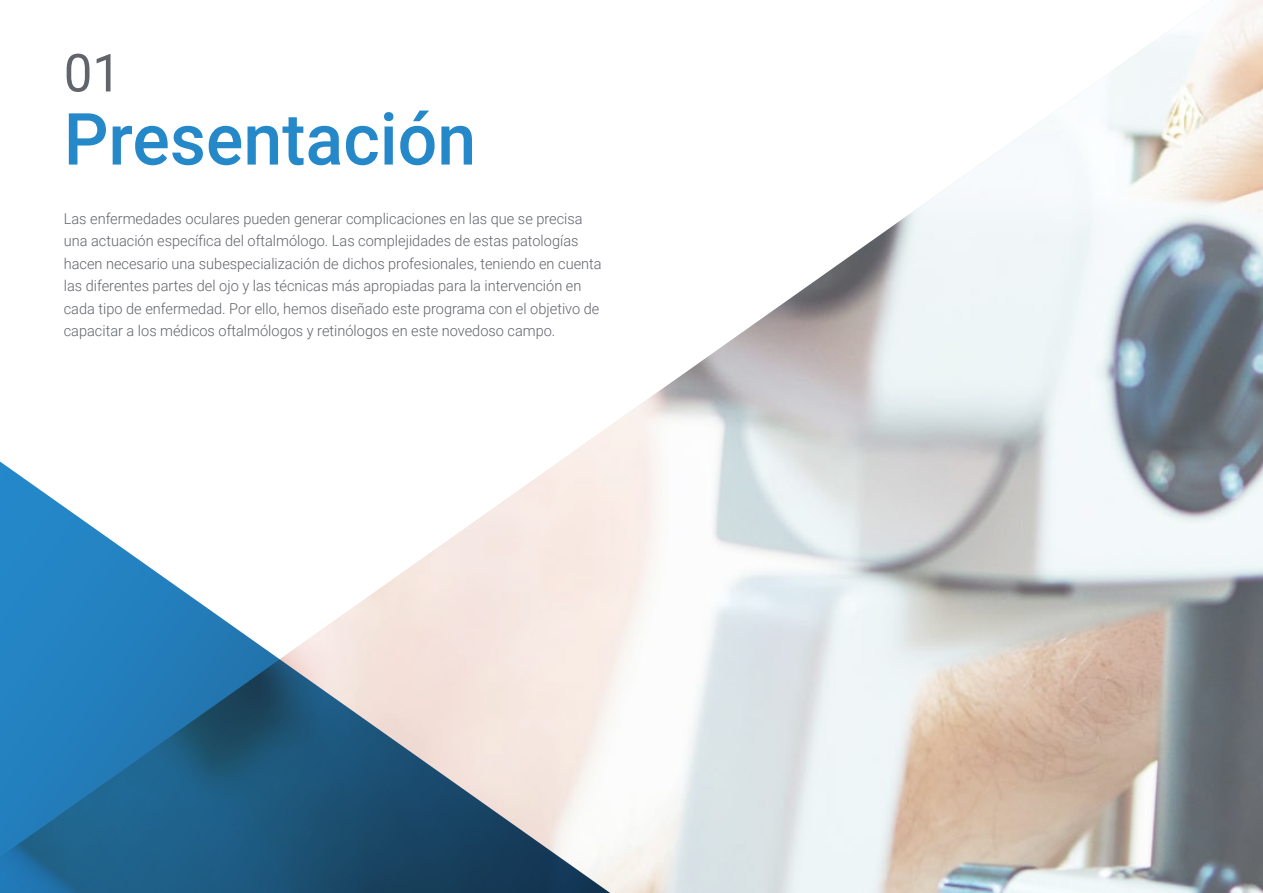
<style>
.page{position:relative;width:1263px;height:893px;background:#fff}
.page>*{position:absolute;margin:0;border:0;box-sizing:border-box;transform-origin:0 0}
.t1{font:500 72px "Roboto";color:#2488c9}
.t2{font:52.5px "Roboto";color:#61646a}
.t3{font:300 15px/22.5px "Roboto";color:#61646a}
</style>
<div class="page">
<img style="left:582px;top:0;width:681px;height:893px">
<svg style="left:0;top:446px;width:640px;height:447px"></svg>
<h2 class="t2" style="left:64px;top:36px;width:59px">01</h2>
<h1 class="t1" style="left:64px;top:89px;width:414px">Presentación</h1>
<p class="t3" style="left:64px;top:207px;width:539px">Las enfermedades oculares pueden generar complicaciones en las que se precisa una actuación específica del oftalmólogo. Las complejidades de estas patologías hacen necesario una subespecialización de dichos profesionales, teniendo en cuenta las diferentes partes del ojo y las técnicas más apropiadas para la intervención en cada tipo de enfermedad. Por ello, hemos diseñado este programa con el objetivo de capacitar a los médicos oftalmólogos y retinólogos en este novedoso campo.</p>
</div>
